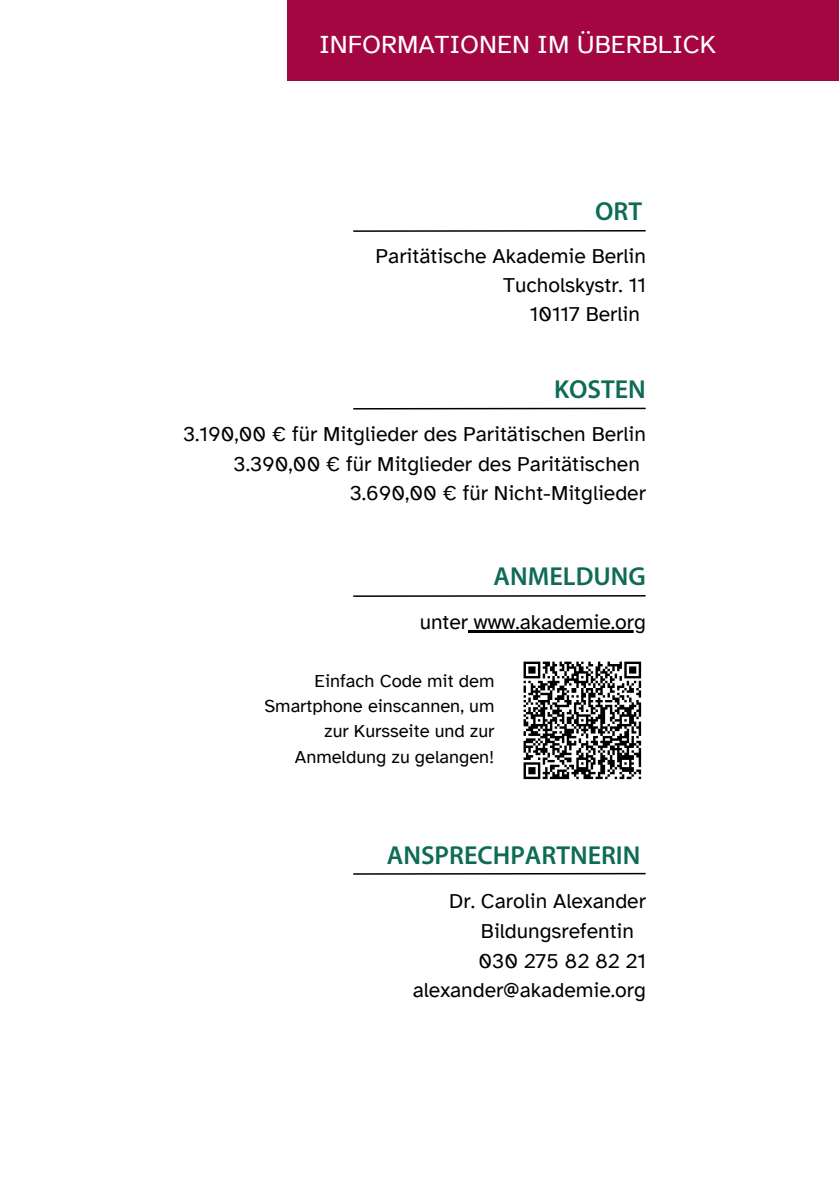
<style>
.page{position:relative;width:839px;height:1191px;background:#fff}
.page>*{position:absolute;margin:0;border:0;box-sizing:border-box;transform-origin:0 0}
.t1{font:600 26px "Myriad Pro";color:#0e6b54}
.t2{font:26px "Atkinson Hyperlegible";color:#fff}
.t3{font:21.2px/29.2px "Atkinson Hyperlegible";color:#000;text-align:right}
.t4{font:18.4px/25.4px "Atkinson Hyperlegible";color:#000;text-align:right}
</style>
<div class="page">
<div style="left:288px;top:0;width:550px;height:81px;background:#a30640"></div>
<hr style="left:468px;top:631px;width:178px;height:2px;background:#000">
<hr style="left:354px;top:230px;width:291px;height:2px;background:#000">
<hr style="left:354px;top:408px;width:291px;height:2px;background:#000">
<hr style="left:354px;top:595px;width:291px;height:2px;background:#000">
<hr style="left:354px;top:873px;width:291px;height:2px;background:#000">
<svg style="left:523px;top:661px;width:119px;height:119px"></svg>
<p class="t2" style="left:319px;top:30px;width:398px">INFORMATIONEN IM ÜBERBLICK</p>
<p class="t1" style="left:595px;top:195px;width:48px">ORT</p>
<p class="t3" style="left:375px;top:242px;width:272px">Paritätische Akademie Berlin<br>Tucholskystr. 11<br>10117 Berlin</p>
<p class="t1" style="left:554px;top:373px;width:93px">KOSTEN</p>
<p class="t3" style="left:183px;top:419px;width:464px">3.190,00 € für Mitglieder des Paritätischen Berlin<br>3.390,00 € für Mitglieder des Paritätischen<br>3.690,00 € für Nicht-Mitglieder</p>
<p class="t1" style="left:493px;top:560px;width:154px">ANMELDUNG</p>
<p class="t3" style="left:419px;top:608px;width:228px">unter www.akademie.org</p>
<p class="t4" style="left:264px;top:668px;width:232px">Einfach Code mit dem<br>Smartphone einscannen, um zur Kursseite und zur<br>Anmeldung zu gelangen!</p>
<p class="t1" style="left:387px;top:839px;width:255px">ANSPRECHPARTNERIN</p>
<p class="t3" style="left:449px;top:887px;width:198px">Dr. Carolin Alexander</p>
<p class="t3" style="left:481px;top:917px;width:154px">Bildungsrefentin</p>
<p class="t3" style="left:478px;top:946px;width:169px">030 275 82 82 21</p>
<p class="t3" style="left:413px;top:976px;width:234px">alexander@akademie.org</p>
</div>
